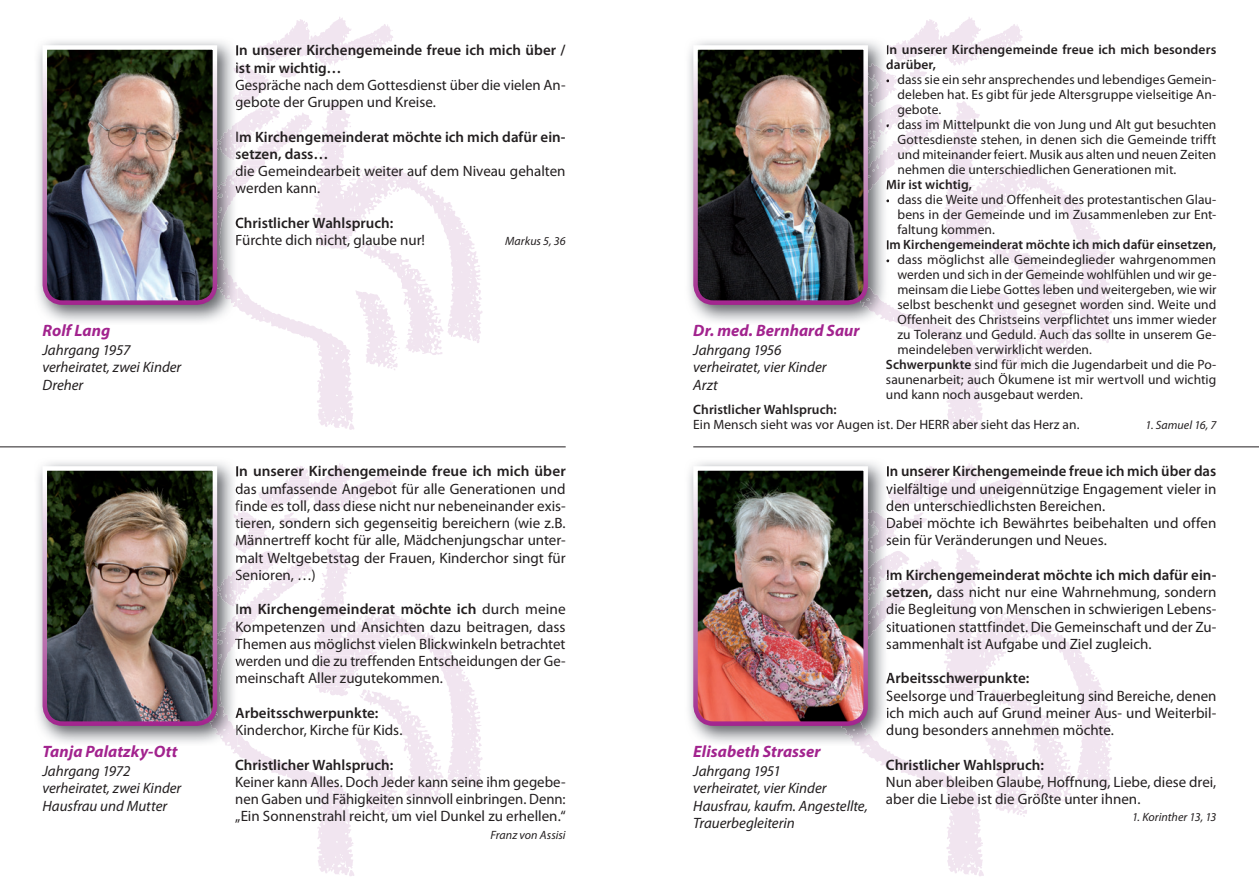
<style>
.page{position:relative;width:1259px;height:893px;background:#fff}
.page>*{position:absolute;margin:0;border:0;box-sizing:border-box;transform-origin:0 0}
.t1{font:italic 700 16.5px "Myriad Pro";letter-spacing:.005em;color:#a2238e}
.t2{font:15px/17.2px "Myriad Pro";color:#231f20;text-align:justify}
.t3{font:600 15px/17.2px "Myriad Pro";color:#231f20}
.t4{font:italic 15px/17.2px "Myriad Pro";color:#231f20}
.t5{font:13.5px/15px "Myriad Pro";letter-spacing:.005em;color:#231f20;text-align:justify}
.t6{font:600 13.5px/15px "Myriad Pro";letter-spacing:.005em;color:#231f20}
.t7{font:italic 12px "Myriad Pro";letter-spacing:.005em;color:#231f20}
.s1{font-weight:600}
</style>
<div class="page">
<img style="left:689px;top:41px;width:199px;height:281px">
<img style="left:870px;top:64px;width:14px;height:43px">
<img style="left:870px;top:109px;width:16px;height:39px">
<img style="left:870px;top:148px;width:16px;height:61px">
<svg style="left:886px;top:17px;width:137px;height:78px"></svg>
<svg style="left:886px;top:101px;width:226px;height:329px"></svg>
<img style="left:691px;top:43px;width:179px;height:264px">
<img style="left:38px;top:41px;width:197px;height:281px">
<img style="left:233px;top:68px;width:2px;height:32px">
<img style="left:219px;top:122px;width:16px;height:38px">
<img style="left:219px;top:171px;width:14px;height:91px">
<svg style="left:235px;top:17px;width:247px;height:413px"></svg>
<img style="left:40px;top:43px;width:179px;height:264px">
<img style="left:38px;top:462px;width:193px;height:284px">
<img style="left:219px;top:569px;width:12px;height:37px">
<img style="left:219px;top:618px;width:12px;height:91px">
<svg style="left:231px;top:463px;width:251px;height:413px"></svg>
<img style="left:40px;top:464px;width:179px;height:264px">
<hr style="left:0;top:446px;width:566px;height:1px;background:#231f20">
<hr style="left:693px;top:446px;width:566px;height:1px;background:#231f20">
<img style="left:689px;top:462px;width:171px;height:284px">
<svg style="left:860px;top:463px;width:252px;height:413px"></svg>
<img style="left:691px;top:464px;width:179px;height:264px">
<p class="t1" style="left:43px;top:319px;width:69px">Rolf Lang</p>
<p class="t4" style="left:43px;top:341px;width:140px">Jahrgang 1957 verheiratet, zwei Kinder<br>Dreher</p>
<p class="t1" style="left:43px;top:740px;width:136px">Tanja Palatzky-Ott</p>
<p class="t4" style="left:43px;top:762px;width:140px">Jahrgang 1972 verheiratet, zwei Kinder<br>Hausfrau und Mutter</p>
<p class="t3" style="left:235px;top:41px;width:332px">In unserer Kirchengemeinde freue ich mich über / ist mir wichtig…</p>
<p class="t2" style="left:235px;top:76px;width:332px">Gespräche nach dem Gottesdienst über die vielen An&shy;gebote der Gruppen und Kreise.</p>
<p class="t3" style="left:235px;top:128px;width:332px">Im Kirchengemeinderat möchte ich mich dafür ein&shy;setzen, dass…</p>
<p class="t2" style="left:235px;top:162px;width:332px">die Gemeindearbeit weiter auf dem Niveau gehalten werden kann.</p>
<p class="t3" style="left:235px;top:214px;width:159px">Christlicher Wahlspruch:</p>
<p class="t2" style="left:235px;top:231px;width:191px">Fürchte dich nicht, glaube nur!</p>
<p class="t7" style="left:505px;top:234px;width:62px">Markus 5, 36</p>
<p class="t3" style="left:235px;top:462px;width:332px">In unserer Kirchengemeinde freue ich mich über</p>
<p class="t2" style="left:235px;top:480px;width:332px">das umfassende Angebot für alle Generationen und finde es toll, dass diese nicht nur nebeneinander exis&shy;tieren, sondern sich gegenseitig bereichern (wie z.B.<br>Männertreff kocht für alle, Mädchenjungschar unter&shy;malt Weltgebetstag der Frauen, Kinderchor singt für Senioren, …)</p>
<p class="t2" style="left:235px;top:600px;width:332px"><span class="s1">Im Kirchengemeinderat möchte ich</span> durch meine Kompetenzen und Ansichten dazu beitragen, dass Themen aus möglichst vielen Blickwinkeln betrachtet werden und die zu treffenden Entscheidungen der Ge&shy;meinschaft Aller zugutekommen.</p>
<p class="t3" style="left:235px;top:704px;width:145px">Arbeitsschwerpunkte:</p>
<p class="t2" style="left:235px;top:721px;width:169px">Kinderchor, Kirche für Kids.</p>
<p class="t3" style="left:235px;top:756px;width:159px">Christlicher Wahlspruch:</p>
<p class="t2" style="left:235px;top:773px;width:332px">Keiner kann Alles. Doch Jeder kann seine ihm gegebe&shy;nen Gaben und Fähigkeiten sinnvoll einbringen. Denn: „Ein Sonnenstrahl reicht, um viel Dunkel zu erhellen.“</p>
<p class="t7" style="left:490px;top:827px;width:77px">Franz von Assisi</p>
<p class="t1" style="left:693px;top:319px;width:168px">Dr. med. Bernhard Saur</p>
<p class="t4" style="left:693px;top:341px;width:135px">Jahrgang 1956 verheiratet, vier Kinder<br>Arzt</p>
<p class="t6" style="left:886px;top:42px;width:332px">In unserer Kirchengemeinde freue ich mich besonders darüber,</p>
<p class="t5" style="left:897px;top:72px;width:320px;text-indent:-12px">• dass sie ein sehr ansprechendes und lebendiges Gemein&shy;deleben hat. Es gibt für jede Altersgruppe vielseitige An&shy;gebote.</p>
<p class="t5" style="left:897px;top:117px;width:320px;text-indent:-12px">• dass im Mittelpunkt die von Jung und Alt gut besuchten Gottesdienste stehen, in denen sich die Gemeinde trifft und miteinander feiert. Musik aus alten und neuen Zeiten nehmen die unterschiedlichen Generationen mit.</p>
<p class="t6" style="left:886px;top:177px;width:88px">Mir ist wichtig,</p>
<p class="t5" style="left:897px;top:192px;width:320px;text-indent:-12px">• dass die Weite und Offenheit des protestantischen Glau&shy;bens in der Gemeinde und im Zusammenleben zur Ent&shy;faltung kommen.</p>
<p class="t6" style="left:886px;top:237px;width:332px">Im Kirchengemeinderat möchte ich mich dafür einsetzen,</p>
<p class="t5" style="left:886px;top:252px;width:332px">• dass möglichst alle Gemeindeglieder wahrgenommen</p>
<p class="t5" style="left:897px;top:267px;width:320px">werden und sich in der Gemeinde wohlfühlen und wir ge-</p>
<p class="t5" style="left:897px;top:282px;width:320px">meinsam die Liebe Gottes leben und weitergeben, wie wir</p>
<p class="t5" style="left:897px;top:297px;width:320px">selbst beschenkt und gesegnet worden sind. Weite und</p>
<p class="t5" style="left:897px;top:312px;width:320px">Offenheit des Christseins verpflichtet uns immer wieder</p>
<p class="t5" style="left:897px;top:327px;width:320px">zu Toleranz und Geduld. Auch das sollte in unserem Ge-</p>
<p class="t5" style="left:897px;top:342px;width:196px">meindeleben verwirklicht werden.</p>
<p class="t5" style="left:886px;top:357px;width:332px"><span class="s1">Schwerpunkte</span> sind für mich die Jugendarbeit und die Po-</p>
<p class="t5" style="left:886px;top:372px;width:332px">saunenarbeit; auch Ökumene ist mir wertvoll und wichtig</p>
<p class="t5" style="left:886px;top:387px;width:199px">und kann noch ausgebaut werden.</p>
<p class="t6" style="left:693px;top:402px;width:145px">Christlicher Wahlspruch:</p>
<p class="t5" style="left:693px;top:417px;width:388px">Ein Mensch sieht was vor Augen ist. Der HERR aber sieht das Herz an.</p>
<p class="t7" style="left:1145px;top:418px;width:72px">1. Samuel 16, 7</p>
<p class="t1" style="left:693px;top:740px;width:129px">Elisabeth Strasser</p>
<p class="t4" style="left:693px;top:762px;width:176px">Jahrgang 1951<br>verheiratet, vier Kinder<br>Hausfrau, kaufm. Angestellte,<br>Trauerbegleiterin</p>
<p class="t3" style="left:886px;top:462px;width:332px">In unserer Kirchengemeinde freue ich mich über das</p>
<p class="t2" style="left:886px;top:480px;width:332px;text-align:left">vielfältige und uneigennützige Engagement vieler in den unterschiedlichsten Bereichen.<br>Dabei möchte ich Bewährtes beibehalten und offen sein für Veränderungen und Neues.</p>
<p class="t2" style="left:886px;top:566px;width:332px"><span class="s1">Im Kirchengemeinderat möchte ich mich dafür ein&shy;setzen,</span> dass nicht nur eine Wahrnehmung, sondern die Begleitung von Menschen in schwierigen Lebens&shy;situationen stattfindet. Die Gemeinschaft und der Zu&shy;sammenhalt ist Aufgabe und Ziel zugleich.</p>
<p class="t3" style="left:886px;top:669px;width:145px">Arbeitsschwerpunkte:</p>
<p class="t2" style="left:886px;top:687px;width:332px">Seelsorge und Trauerbegleitung sind Bereiche, denen ich mich auch auf Grund meiner Aus- und Weiterbil&shy;dung besonders annehmen möchte.</p>
<p class="t3" style="left:886px;top:756px;width:159px">Christlicher Wahlspruch:</p>
<p class="t2" style="left:886px;top:773px;width:332px">Nun aber bleiben Glaube, Hoffnung, Liebe, diese drei, aber die Liebe ist die Größte unter ihnen.</p>
<p class="t7" style="left:1132px;top:810px;width:86px">1. Korinther 13, 13</p>
</div>
